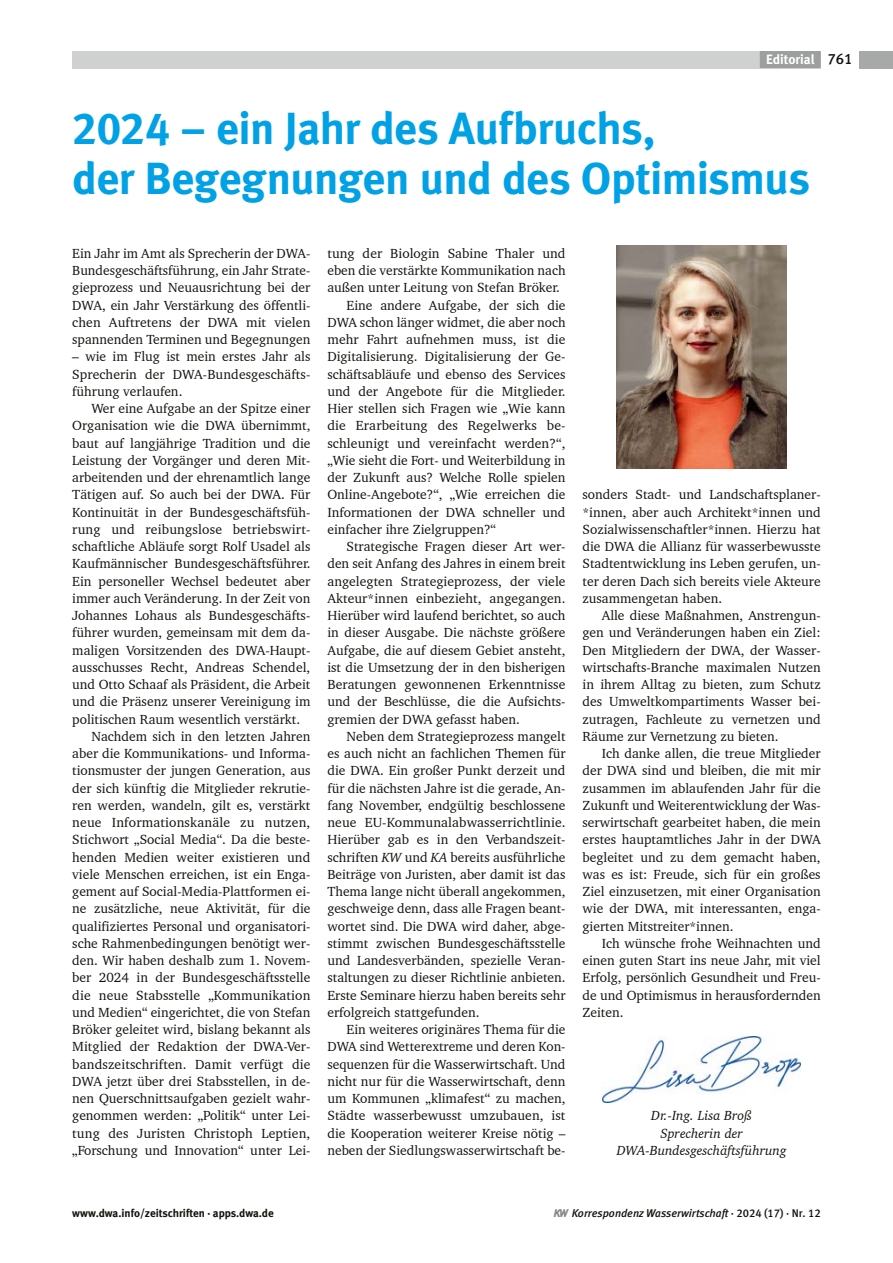
<style>
.page{position:relative;width:893px;height:1263px;background:#fff}
.page>*{position:absolute;margin:0;border:0;box-sizing:border-box;transform-origin:0 0}
.H2-Grußwort{font:45px/49.5px "Meta Bold LF";letter-spacing:-.01em;color:#00a1e5}
.G1-56mm{font:13.5px/17.2px "Charter BT";color:#12120d;text-align:justify}
.G1-56mm-OE{font:13.5px/17.2px "Charter BT";color:#12120d;text-align:justify}
.G1-Autor_für_Inhalt{font:italic 13.5px/17.2px "Charter BT";color:#12120d;text-align:center}
.t1{font:13.5px "Meta Bold LF";color:#fff}
.t2{font:italic 11.25px "Meta Medium LF";color:#12120d}
.t3{font:700 11.25px "Meta";color:#12120d}
.s1{font-family:"Meta Medium LF";font-size:15px;color:#12120d}
.s2{font-style:italic}
.s3{font-family:"KAKW";font-style:normal;font-size:11.7px;color:#878988}
.s4{font-style:normal}
</style>
<div class="page">
<div style="left:859px;top:51px;width:34px;height:17px;background:#a7a9a9"></div>
<div style="left:72px;top:51px;width:749px;height:17px;background:#cfd0d0"></div>
<div style="left:760px;top:51px;width:61px;height:17px;background:#9d9e9e"></div>
<img style="left:602px;top:1037px;width:199px;height:66px">
<img style="left:617px;top:246px;width:170px;height:223px">
<p class="t1" style="left:766px;top:51px;width:88px">Editorial <span class="s1">761</span></p>
<p class="H2-Grußwort" style="left:72px;top:104px;width:739px">2024 – ein Jahr des Aufbruchs,<br>der Begegnungen und des Optimismus</p>
<p class="G1-56mm-OE" style="left:72px;top:244px;width:240px">Ein Jahr im Amt als Sprecherin der DWA-Bundesgeschäftsführung, ein Jahr Strate&shy;gieprozess und Neuausrichtung bei der DWA, ein Jahr Verstärkung des öffentli&shy;chen Auftretens der DWA mit vielen spannenden Terminen und Begegnungen</p>
<p class="G1-56mm-OE" style="left:72px;top:348px;width:240px">– wie im Flug ist mein erstes Jahr als Sprecherin der DWA-Bundesgeschäfts&shy;führung verlaufen.</p>
<p class="G1-56mm" style="left:72px;top:400px;width:240px;text-indent:19px">Wer eine Aufgabe an der Spitze einer Organisation wie die DWA übernimmt, baut auf langjährige Tradition und die Leistung der Vorgänger und deren Mit&shy;arbeitenden und der ehrenamtlich lange Tätigen auf. So auch bei der DWA. Für Kontinuität in der Bundesgeschäftsfüh&shy;rung und reibungslose betriebswirt&shy;schaftliche Abläufe sorgt Rolf Usadel als Kaufmännischer Bundesgeschäftsführer.<br>Ein personeller Wechsel bedeutet aber immer auch Veränderung. In der Zeit von Johannes Lohaus als Bundesgeschäfts&shy;führer wurden, gemeinsam mit dem da&shy;maligen Vorsitzenden des DWA-Haupt&shy;ausschusses Recht, Andreas Schendel, und Otto Schaaf als Präsident, die Arbeit und die Präsenz unserer Vereinigung im politischen Raum wesentlich verstärkt.</p>
<p class="G1-56mm" style="left:72px;top:727px;width:240px;text-indent:19px">Nachdem sich in den letzten Jahren aber die Kommunikations- und Informa&shy;tionsmuster der jungen Generation, aus der sich künftig die Mitglieder rekrutie&shy;ren werden, wandeln, gilt es, verstärkt neue Informationskanäle zu nutzen, Stichwort „Social Media“. Da die beste&shy;henden Medien weiter existieren und viele Menschen erreichen, ist ein Enga&shy;gement auf Social-Media-Plattformen ei&shy;ne zusätzliche, neue Aktivität, für die qualifiziertes Personal und organisatori&shy;sche Rahmenbedingungen benötigt wer&shy;den. Wir haben deshalb zum 1. Novem&shy;ber 2024 in der Bundesgeschäftsstelle die neue Stabsstelle „Kommunikation und Medien“ eingerichtet, die von Stefan Bröker geleitet wird, bislang bekannt als Mitglied der Redaktion der DWA-Ver&shy;bandszeitschriften. Damit verfügt die DWA jetzt über drei Stabsstellen, in de&shy;nen Querschnittsaufgaben gezielt wahr&shy;genommen werden: „Politik“ unter Lei&shy;tung des Juristen Christoph Leptien, „Forschung und Innovation“ unter Lei-</p>
<p class="G1-56mm" style="left:327px;top:244px;width:240px">tung der Biologin Sabine Thaler und eben die verstärkte Kommunikation nach außen unter Leitung von Stefan Bröker.</p>
<p class="G1-56mm" style="left:327px;top:296px;width:240px;text-indent:19px">Eine andere Aufgabe, der sich die DWA schon länger widmet, die aber noch mehr Fahrt aufnehmen muss, ist die Digitalisierung. Digitalisierung der Ge&shy;schäftsabläufe und ebenso des Services und der Angebote für die Mitglieder.<br>Hier stellen sich Fragen wie „Wie kann die Erarbeitung des Regelwerks be&shy;schleunigt und vereinfacht werden?“, „Wie sieht die Fort- und Weiterbildung in der Zukunft aus? Welche Rolle spielen Online-Angebote?“, „Wie erreichen die Informationen der DWA schneller und einfacher ihre Zielgruppen?“</p>
<p class="G1-56mm" style="left:327px;top:538px;width:240px;text-indent:19px">Strategische Fragen dieser Art wer&shy;den seit Anfang des Jahres in einem breit angelegten Strategieprozess, der viele Akteur*innen einbezieht, angegangen.<br>Hierüber wird laufend berichtet, so auch in dieser Ausgabe. Die nächste größere Aufgabe, die auf diesem Gebiet ansteht, ist die Umsetzung der in den bisherigen Beratungen gewonnenen Erkenntnisse und der Beschlüsse, die die Aufsichts&shy;gremien der DWA gefasst haben.</p>
<p class="G1-56mm" style="left:327px;top:727px;width:240px;text-indent:19px">Neben dem Strategieprozess mangelt es auch nicht an fachlichen Themen für die DWA. Ein großer Punkt derzeit und für die nächsten Jahre ist die gerade, An&shy;fang November, endgültig beschlossene neue EU-Kommunalabwasserrichtlinie.<br>Hierüber gab es in den Verbandszeit&shy;schriften <span class="s2">KW</span> und <span class="s2">KA</span> bereits ausführliche Beiträge von Juristen, aber damit ist das Thema lange nicht überall angekommen, geschweige denn, dass alle Fragen beant&shy;wortet sind. Die DWA wird daher, abge&shy;stimmt zwischen Bundesgeschäftsstelle und Landesverbänden, spezielle Veran&shy;staltungen zu dieser Richtlinie anbieten.<br>Erste Seminare hierzu haben bereits sehr erfolgreich stattgefunden.</p>
<p class="G1-56mm" style="left:327px;top:1021px;width:240px;text-indent:19px">Ein weiteres originäres Thema für die DWA sind Wetterextreme und deren Kon&shy;sequenzen für die Wasserwirtschaft. Und nicht nur für die Wasserwirtschaft, denn um Kommunen „klimafest“ zu machen, Städte wasserbewusst umzubauen, ist die Kooperation weiterer Kreise nötig – neben der Siedlungswasserwirtschaft be-</p>
<p class="G1-56mm" style="left:583px;top:486px;width:240px">sonders Stadt- und Landschaftsplaner-*innen, aber auch Architekt*innen und Sozialwissenschaftler*innen. Hierzu hat die DWA die Allianz für wasserbewusste Stadtentwicklung ins Leben gerufen, un&shy;ter deren Dach sich bereits viele Akteure zusammengetan haben.</p>
<p class="G1-56mm" style="left:583px;top:607px;width:240px;text-indent:19px">Alle diese Maßnahmen, Anstrengun&shy;gen und Veränderungen haben ein Ziel:<br>Den Mitgliedern der DWA, der Wasser&shy;wirtschafts-Branche maximalen Nutzen in ihrem Alltag zu bieten, zum Schutz des Umweltkompartiments Wasser bei&shy;zutragen, Fachleute zu vernetzen und Räume zur Vernetzung zu bieten.</p>
<p class="G1-56mm" style="left:583px;top:745px;width:240px;text-indent:19px">Ich danke allen, die treue Mitglieder der DWA sind und bleiben, die mit mir zusammen im ablaufenden Jahr für die Zukunft und Weiterentwicklung der Was&shy;serwirtschaft gearbeitet haben, die mein erstes hauptamtliches Jahr in der DWA begleitet und zu dem gemacht haben, was es ist: Freude, sich für ein großes Ziel einzusetzen, mit einer Organisation wie der DWA, mit interessanten, enga&shy;gierten Mitstreiter*innen.</p>
<p class="G1-56mm" style="left:583px;top:934px;width:240px;text-indent:19px">Ich wünsche frohe Weihnachten und einen guten Start ins neue Jahr, mit viel Erfolg, persönlich Gesundheit und Freu&shy;de und Optimismus in herausfordernden Zeiten.</p>
<p class="G1-Autor_für_Inhalt" style="left:617px;top:1107px;width:171px">Dr.-Ing. Lisa Broß<br>Sprecherin der<br>DWA-Bundesgeschäftsführung</p>
<p class="t3" style="left:72px;top:1206px;width:203px">www.dwa.info/zeitschriften · apps.dwa.de</p>
<p class="t2" style="left:554px;top:1206px;width:268px"><span class="s3">w</span> Korrespondenz Wasserwirtschaft <span class="s4">· 2024 (17) · Nr. 12</span></p>
</div>
